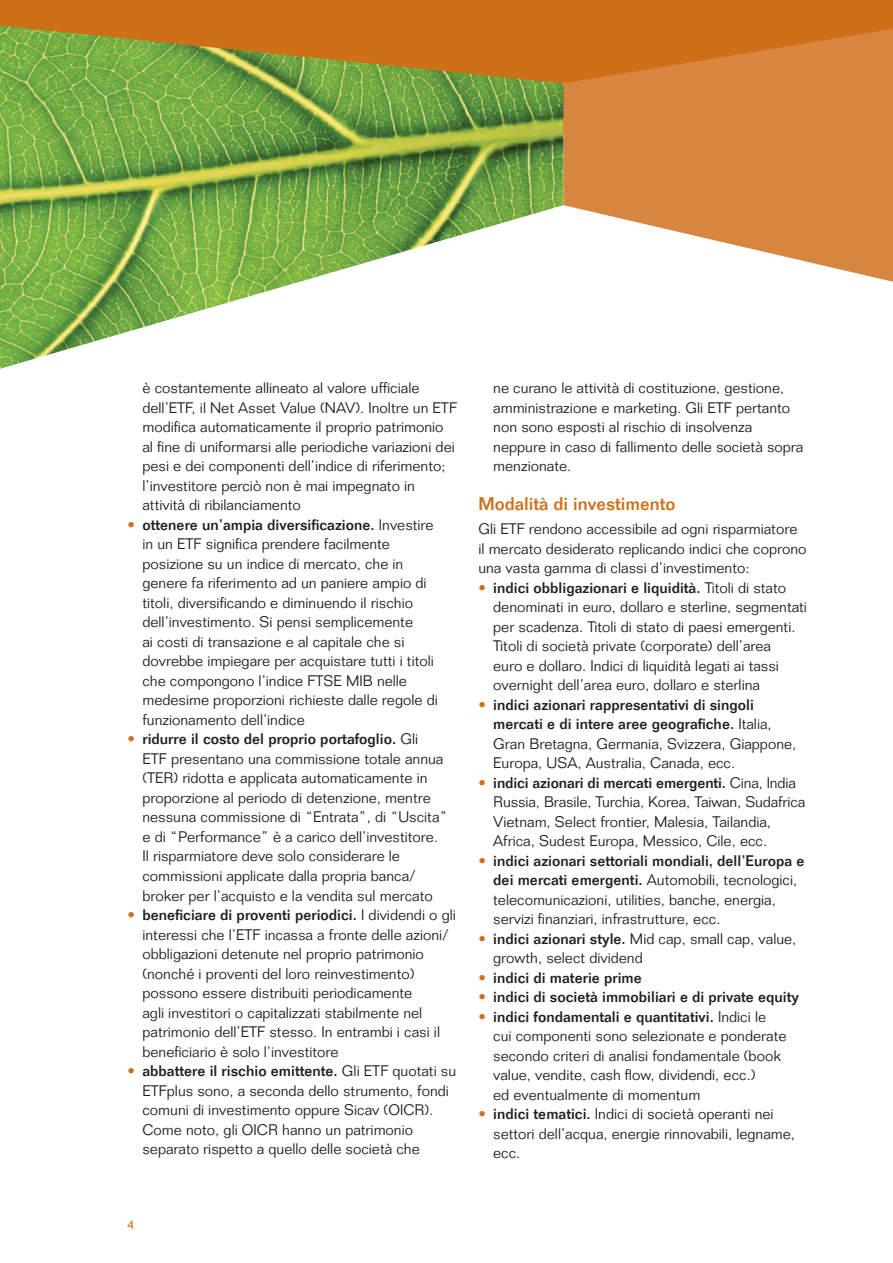
<style>
.page{position:relative;width:893px;height:1263px;background:#fff}
.page>*{position:absolute;margin:0;border:0;box-sizing:border-box;transform-origin:0 0}
.t1{font:500 18px "Folio Std";color:#ce7018}
.t2{font:300 15px/19.5px "Folio Std";color:#231f20}
.t3{font:500 15px "Folio Std";color:#231f20}
.t4{font:12px "Trebuchet MS";color:#ce7018}
.s1{font-weight:500;color:#ce7018}
.s2{font-weight:500}
.s3{color:#ce7018}
</style>
<div class="page">
<div style="left:0;top:0;width:893px;height:133px;background:#ce7018"></div>
<svg style="left:563px;top:29px;width:330px;height:253px;fill:#d7863f"></svg>
<img style="left:0;top:26px;width:563px;height:343px">
<p class="t2" style="left:142px;top:378px;width:316px">è costantemente allineato al valore ufficiale dell’ETF, il Net Asset Value (NAV). Inoltre un ETF modifica automaticamente il proprio patrimonio al fine di uniformarsi alle periodiche variazioni dei pesi e dei componenti dell’indice di riferimento; l’investitore perciò non è mai impegnato in attività di ribilanciamento</p>
<p class="t2" style="left:142px;top:515px;width:297px;text-indent:-15px"><span class="s1">•</span> <span class="s2">ottenere un’ampia diversificazione.</span> Investire in un ETF significa prendere facilmente posizione su un indice di mercato, che in genere fa riferimento ad un paniere ampio di titoli, diversificando e diminuendo il rischio dell’investimento. Si pensi semplicemente<br>ai costi di transazione e al capitale che si dovrebbe impiegare per acquistare tutti i titoli che compongono l’indice FTSE MIB nelle medesime proporzioni richieste dalle regole di funzionamento dell’indice</p>
<p class="t2" style="left:142px;top:729px;width:307px;text-indent:-15px"><span class="s1">•</span> <span class="s2">ridurre il costo del proprio portafoglio.</span> Gli<br>ETF presentano una commissione totale annua (TER) ridotta e applicata automaticamente in proporzione al periodo di detenzione, mentre nessuna commissione di “Entrata”, di “Uscita” e di “Performance” è a carico dell’investitore.<br>Il risparmiatore deve solo considerare le commissioni applicate dalla propria banca/ broker per l’acquisto e la vendita sul mercato</p>
<p class="t2" style="left:142px;top:905px;width:315px;text-indent:-15px"><span class="s1">•</span> <span class="s2">beneficiare di proventi periodici.</span> I dividendi o gli interessi che l’ETF incassa a fronte delle azioni/ obbligazioni detenute nel proprio patrimonio (nonché i proventi del loro reinvestimento) possono essere distribuiti periodicamente<br>agli investitori o capitalizzati stabilmente nel patrimonio dell’ETF stesso. In entrambi i casi il beneficiario è solo l’investitore</p>
<p class="t2" style="left:142px;top:1061px;width:315px;text-indent:-15px"><span class="s1">•</span> <span class="s2">abbattere il rischio emittente.</span> Gli ETF quotati su ETFplus sono, a seconda dello strumento, fondi comuni di investimento oppure Sicav (OICR).<br>Come noto, gli OICR hanno un patrimonio separato rispetto a quello delle società che</p>
<p class="t2" style="left:493px;top:378px;width:312px">ne curano le attività di costituzione, gestione, amministrazione e marketing. Gli ETF pertanto non sono esposti al rischio di insolvenza neppure in caso di fallimento delle società sopra menzionate.</p>
<p class="t1" style="left:478px;top:493px;width:199px">Modalità di investimento</p>
<p class="t2" style="left:478px;top:519px;width:330px">Gli ETF rendono accessibile ad ogni risparmiatore il mercato desiderato replicando indici che coprono una vasta gamma di classi d’investimento:</p>
<p class="t2" style="left:493px;top:578px;width:315px;text-indent:-15px"><span class="s1">•</span> <span class="s2">indici obbligazionari e liquidità.</span> Titoli di stato denominati in euro, dollaro e sterline, segmentati per scadenza. Titoli di stato di paesi emergenti.<br>Titoli di società private (corporate) dell’area<br>euro e dollaro. Indici di liquidità legati ai tassi overnight dell’area euro, dollaro e sterlina</p>
<p class="t2" style="left:493px;top:695px;width:305px;text-indent:-15px"><span class="s1">•</span> <span class="s2">indici azionari rappresentativi di singoli mercati e di intere aree geografiche.</span> Italia, Gran Bretagna, Germania, Svizzera, Giappone, Europa, USA, Australia, Canada, ecc.</p>
<p class="t2" style="left:493px;top:773px;width:313px;text-indent:-15px"><span class="s1">•</span> <span class="s2">indici azionari di mercati emergenti.</span> Cina, India Russia, Brasile, Turchia, Korea, Taiwan, Sudafrica Vietnam, Select frontier, Malesia, Tailandia, Africa, Sudest Europa, Messico, Cile, ecc.</p>
<p class="t2" style="left:493px;top:851px;width:313px;text-indent:-15px"><span class="s1">•</span> <span class="s2">indici azionari settoriali mondiali, dell’Europa e dei mercati emergenti.</span> Automobili, tecnologici, telecomunicazioni, utilities, banche, energia, servizi finanziari, infrastrutture, ecc.</p>
<p class="t2" style="left:493px;top:929px;width:305px;text-indent:-15px"><span class="s1">•</span> <span class="s2">indici azionari style.</span> Mid cap, small cap, value, growth, select dividend</p>
<p class="t3" style="left:478px;top:968px;width:165px"><span class="s3">•</span> indici di materie prime</p>
<p class="t3" style="left:478px;top:988px;width:322px"><span class="s3">•</span> indici di società immobiliari e di private equity</p>
<p class="t2" style="left:493px;top:1007px;width:295px;text-indent:-15px"><span class="s1">•</span> <span class="s2">indici fondamentali e quantitativi.</span> Indici le cui componenti sono selezionate e ponderate secondo criteri di analisi fondamentale (book value, vendite, cash flow, dividendi, ecc.)<br>ed eventualmente di momentum</p>
<p class="t2" style="left:493px;top:1104px;width:303px;text-indent:-15px"><span class="s1">•</span> <span class="s2">indici tematici.</span> Indici di società operanti nei settori dell’acqua, energie rinnovabili, legname, ecc.</p>
<p class="t4" style="left:128px;top:1218px;width:8px">4</p>
</div>
